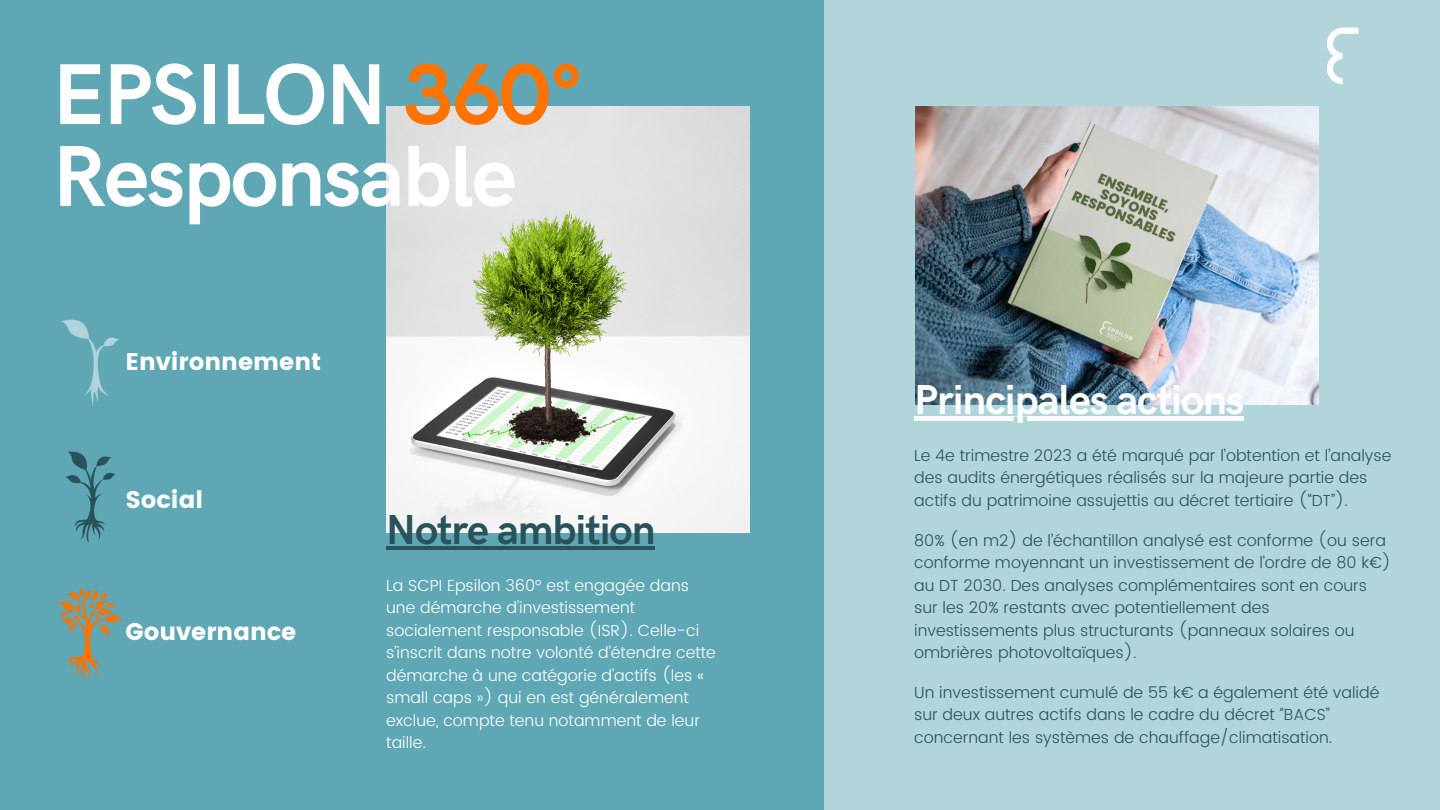
<style>
.page{position:relative;width:1440px;height:810px;background:#5fa7b5}
.page>*{position:absolute;margin:0;border:0;box-sizing:border-box;transform-origin:0 0}
.t1{font:700 86.6px/81.8px "HK Grotesk";letter-spacing:-.025em;color:#fff}
.t2{font:700 42px "HK Grotesk";letter-spacing:-.025em;color:#fff}
.t3{font:700 42px "HK Grotesk";letter-spacing:-.025em;color:#2a525a}
.t4{font:24px "Poppins";color:#fff}
.t5{font:300 16px/22.5px "Poppins";color:#2a525a}
.t6{font:300 16px/22.5px "Poppins";color:#fff}
.s1{color:#ff7301}
</style>
<div class="page">
<div style="left:824px;top:0;width:616px;height:810px;background:#b2d5dc"></div>
<img style="left:915px;top:106px;width:404px;height:298px">
<img style="left:386px;top:106px;width:364px;height:426px">
<img style="left:59px;top:588px;width:62px;height:91px">
<img style="left:66px;top:451px;width:49px;height:92px">
<img style="left:61px;top:319px;width:58px;height:87px">
<hr style="left:914px;top:417px;width:330px;height:4px;background:#fff">
<hr style="left:386px;top:546px;width:269px;height:4px;background:#2a525a">
<img style="left:1326px;top:27px;width:33px;height:58px">
<h1 class="t1" style="left:53px;top:57px;width:534px">EPSILON <span class="s1">360°<br></span>Responsable</h1>
<h3 class="t4" style="left:125px;top:347px;width:197px">Environnement</h3>
<h3 class="t4" style="left:125px;top:485px;width:79px">Social</h3>
<h3 class="t4" style="left:125px;top:618px;width:173px">Gouvernance</h3>
<h2 class="t3" style="left:386px;top:506px;width:271px">Notre ambition</h2>
<p class="t6" style="left:386px;top:574px;width:331px">La SCPI Epsilon 360° est engagée dans une démarche d'investissement socialement responsable (ISR). Celle-ci s’inscrit dans notre volonté d’étendre cette démarche à une catégorie d'actifs (les « small caps ») qui en est généralement exclue, compte tenu notamment de leur taille.</p>
<h2 class="t2" style="left:914px;top:376px;width:332px">Principales actions</h2>
<p class="t5" style="left:914px;top:444px;width:479px">Le 4e trimestre 2023 a été marqué par l’obtention et l’analyse des audits énergétiques réalisés sur la majeure partie des actifs du patrimoine assujettis au décret tertiaire (“DT”).</p>
<p class="t5" style="left:914px;top:529px;width:478px">80% (en m2) de l’échantillon analysé est conforme (ou sera conforme moyennant un investissement de l’ordre de 80 k€) au DT 2030. Des analyses complémentaires sont en cours sur les 20% restants avec potentiellement des investissements plus structurants (panneaux solaires ou ombrières photovoltaïques).</p>
<p class="t5" style="left:914px;top:681px;width:467px">Un investissement cumulé de 55 k€ a également été validé sur deux autres actifs dans le cadre du décret “BACS” concernant les systèmes de chauffage/climatisation.</p>
</div>
